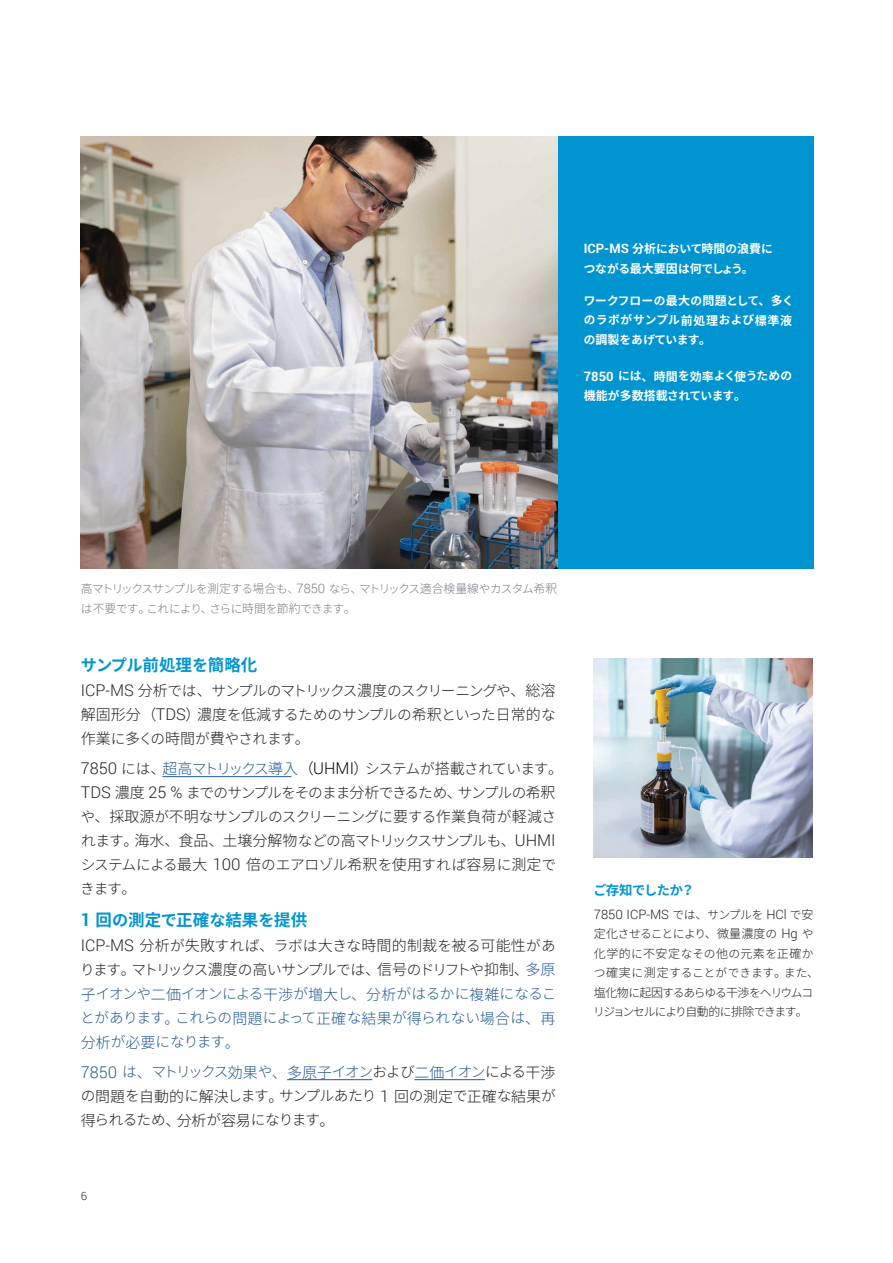
<style>
.page{position:relative;width:893px;height:1263px;background:#fff}
.page>*{position:absolute;margin:0;border:0;box-sizing:border-box;transform-origin:0 0}
.t1{font:700 16.5px "Noto Sans CJ Kjp";color:#0095d0}
.t2{font:300 15px "Noto Sans CJ Kjp";letter-spacing:.015em;color:#221f20}
.t3{font:300 14.7px/24px "Noto Sans CJ Kjp";letter-spacing:-.07em;color:#221f20;text-align:justify}
.t4{font:300 14.7px/24px "Noto Sans CJ Kjp";letter-spacing:-.055em;color:#225a95;text-align:justify}
.t5{font:700 13.2px "Noto Sans CJ Kjp";color:#0095d0}
.t6{font:300 12.9px "Roboto";color:#221f20}
.t7{font:700 12.9px "Roboto";color:#fff}
.t8{font:300 12px "Noto Sans CJ Kjp";letter-spacing:.035em;color:#221f20}
.t9{font:700 12px "Noto Sans CJ Kjp";color:#fff}
.t10{font:300 11.7px/19.5px "Noto Sans CJ Kjp";letter-spacing:-.085em;color:#787d82}
.t11{font:700 11.7px/19.5px "Noto Sans CJ Kjp";letter-spacing:-.01em;color:#fff}
.t12{font:300 11.7px/19.5px "Noto Sans CJ Kjp";letter-spacing:-.085em;color:#221f20}
.t13{font:300 11.7px "Noto Sans CJ Kjp";letter-spacing:-.065em;color:#221f20}
.t14{font:700 11.7px "Noto Sans CJ Kjp";letter-spacing:-.055em;color:#fff}
.t15{font:300 11.4px "Roboto";color:#221f20}
.s1{font-family:"Noto Sans CJ Kjp";font-size:12px}
.s2{font-family:"Noto Sans CJ Kjp";font-size:11.7px}
.s3{font-size:12px}
.s4{font-family:"Roboto";font-size:12.9px}
.s5{font-size:11.7px}
.s6{font-size:16.2px}
.s7{font-family:"Roboto";font-size:16.2px}
.s8{font-size:15px}
.s9{font-size:15px;color:#225a95}
.s10{color:#225a95}
.s11{font-size:15px;color:#050102}
.s12{font-family:"Roboto";font-size:16.2px;color:#050102}
.s13{font-family:"Roboto";font-size:17.85px}
.s14{font-size:14.7px}
.s15{color:#221f20}
.s16{font-size:15px;color:#221f20}
.s17{font-family:"Roboto";font-size:16.2px;color:#225a95}
.s18{font-size:13.5px}
</style>
<div class="page">
<div style="left:557px;top:136px;width:256px;height:432px;background:#0095d0"></div>
<img style="left:81px;top:136px;width:476px;height:432px">
<img style="left:594px;top:658px;width:218px;height:200px">
<hr style="left:162px;top:776px;width:129px;height:1px;background:#225a95">
<hr style="left:287px;top:1079px;width:85px;height:1px;background:#225a95">
<hr style="left:415px;top:1079px;width:70px;height:1px;background:#225a95">
<p class="t7" style="left:584px;top:240px;width:191px">ICP-MS <span class="s1">分析</span><span class="s2">において</span><span class="s1">時間</span><span class="s2">の</span><span class="s1">浪費</span><span class="s2">に</span></p>
<p class="t14" style="left:584px;top:262px;width:172px">つながる<span class="s3">最大要因</span>は<span class="s3">何</span>でしょう<span class="s3">。</span></p>
<p class="t11" style="left:584px;top:291px;width:212px">ワークフローの<span class="s3">最大</span>の<span class="s3">問題</span>として<span class="s3">、多</span>くのラボがサンプル<span class="s3">前処理</span>および<span class="s3">標準液</span>の<span class="s3">調製</span>をあげています<span class="s3">。</span></p>
<p class="t11" style="left:584px;top:367px;width:210px"><span class="s4">7850</span> には<span class="s3">、時間</span>を<span class="s3">効率</span>よく<span class="s3">使</span>うための</p>
<p class="t9" style="left:584px;top:389px;width:164px">機能<span class="s5">が</span>多数搭載<span class="s5">されています</span>。</p>
<p class="t10" style="left:81px;top:579px;width:478px"><span class="s3">高</span>マトリックスサンプルを<span class="s3">測定</span>する<span class="s3">場合</span>も<span class="s3">、</span><span class="s4">7850</span> なら<span class="s3">、</span>マトリックス<span class="s3">適合検量線</span>やカスタム<span class="s3">希釈</span>は<span class="s3">不要</span>です<span class="s3">。</span>これにより<span class="s3">、</span>さらに<span class="s3">時間</span>を<span class="s3">節約</span>できます<span class="s3">。</span></p>
<p class="t1" style="left:81px;top:655px;width:178px"><span class="s6">サンプル</span>前処理<span class="s6">を</span>簡略化</p>
<p class="t3" style="left:81px;top:679px;width:476px"><span class="s7">ICP-MS</span> <span class="s8">分析</span>では<span class="s8">、</span>サンプルのマトリックス<span class="s8">濃度</span>のスクリーニングや<span class="s8">、総溶解固形分（</span><span class="s7">TDS</span><span class="s8">）濃度</span>を<span class="s8">低減</span>するためのサンプルの<span class="s8">希釈</span>といった<span class="s8">日常的</span>な<span class="s8">作業</span>に<span class="s8">多</span>くの<span class="s8">時間</span>が<span class="s8">費</span>やされます<span class="s8">。</span></p>
<p class="t3" style="left:80px;top:757px;width:485px;text-align:left"><span class="s7">7850</span> には<span class="s8">、</span><span class="s9">超高</span><span class="s10">マトリックス</span><span class="s9">導入</span><span class="s11">（</span><span class="s12">UHMI</span><span class="s11">）</span>システムが<span class="s8">搭載</span>されています<span class="s8">。</span><span class="s7">TDS</span> <span class="s8">濃度</span> <span class="s7">25 %</span> までのサンプルをそのまま<span class="s8">分析</span>できるため<span class="s8">、</span>サンプルの<span class="s8">希釈</span>や<span class="s8">、採取源</span>が<span class="s8">不明</span>なサンプルのスクリーニングに<span class="s8">要</span>する<span class="s8">作業負荷</span>が<span class="s8">軽減</span>されます<span class="s8">。海水、食品、土壌分解物</span>などの<span class="s8">高</span>マトリックスサンプルも<span class="s8">、</span><span class="s7">UHMI</span>システムによる<span class="s8">最大</span> <span class="s7">100</span> <span class="s8">倍</span>のエアロゾル<span class="s8">希釈</span>を<span class="s8">使用</span>すれば<span class="s8">容易</span>に<span class="s8">測定</span>できます<span class="s8">。</span></p>
<p class="t1" style="left:81px;top:910px;width:228px"><span class="s13">1</span> 回<span class="s6">の</span>測定<span class="s6">で</span>正確<span class="s6">な</span>結果<span class="s6">を</span>提供</p>
<p class="t2" style="left:81px;top:937px;width:476px"><span class="s7">ICP-MS</span> 分析<span class="s14">が</span>失敗<span class="s14">すれば</span>、<span class="s14">ラボは</span>大<span class="s14">きな</span>時間的制裁<span class="s14">を</span>被<span class="s14">る</span>可能性<span class="s14">があ</span></p>
<p class="t4" style="left:80px;top:958px;width:478px"><span class="s15">ります</span><span class="s16">。</span><span class="s15">マトリックス</span><span class="s16">濃度</span><span class="s15">の</span><span class="s16">高</span><span class="s15">いサンプルでは</span><span class="s16">、信号</span><span class="s15">のドリフトや</span><span class="s16">抑制、</span><span class="s8">多原子</span>イオンや<span class="s8">二価</span>イオンによる<span class="s8">干渉</span>が<span class="s8">増大</span>し<span class="s8">、分析</span>がはるかに<span class="s8">複雑</span>になることがあります<span class="s8">。</span>これらの<span class="s8">問題</span>によって<span class="s8">正確</span>な<span class="s8">結果</span>が<span class="s8">得</span>られない<span class="s8">場合</span>は<span class="s8">、再分析</span>が<span class="s8">必要</span>になります<span class="s8">。</span></p>
<p class="t3" style="left:81px;top:1060px;width:477px"><span class="s17">7850</span> <span class="s10">は</span><span class="s9">、</span><span class="s10">マトリックス</span><span class="s9">効果</span><span class="s10">や</span><span class="s9">、多原子</span><span class="s10">イオン</span>および<span class="s9">二価</span><span class="s10">イオン</span>による<span class="s8">干渉</span>の<span class="s8">問題</span>を<span class="s8">自動的</span>に<span class="s8">解決</span>します<span class="s8">。</span>サンプルあたり <span class="s7">1</span> <span class="s8">回</span>の<span class="s8">測定</span>で<span class="s8">正確</span>な<span class="s8">結果</span>が<span class="s8">得</span>られるため<span class="s8">、分析</span>が<span class="s8">容易</span>になります<span class="s8">。</span></p>
<p class="t15" style="left:81px;top:1188px;width:8px">6</p>
<p class="t5" style="left:593px;top:883px;width:103px">ご<span class="s18">存知</span>でしたか<span class="s18">？</span></p>
<p class="t6" style="left:594px;top:905px;width:221px">7850 ICP-MS <span class="s2">では</span><span class="s1">、</span><span class="s2">サンプルを</span> HCl <span class="s2">で</span><span class="s1">安</span></p>
<p class="t13" style="left:594px;top:927px;width:221px"><span class="s3">定化</span>させることにより<span class="s3">、微量濃度</span>の <span class="s4">Hg</span> や</p>
<p class="t8" style="left:594px;top:946px;width:221px">化学的<span class="s5">に</span>不安定<span class="s5">なその</span>他<span class="s5">の</span>元素<span class="s5">を</span>正確<span class="s5">か</span></p>
<p class="t12" style="left:593px;top:963px;width:228px">つ<span class="s3">確実</span>に<span class="s3">測定</span>することができます<span class="s3">。</span>また<span class="s3">、塩化物</span>に<span class="s3">起因</span>するあらゆる<span class="s3">干渉</span>をヘリウムコリジョンセルにより<span class="s3">自動的</span>に<span class="s3">排除</span>できます<span class="s3">。</span></p>
</div>
